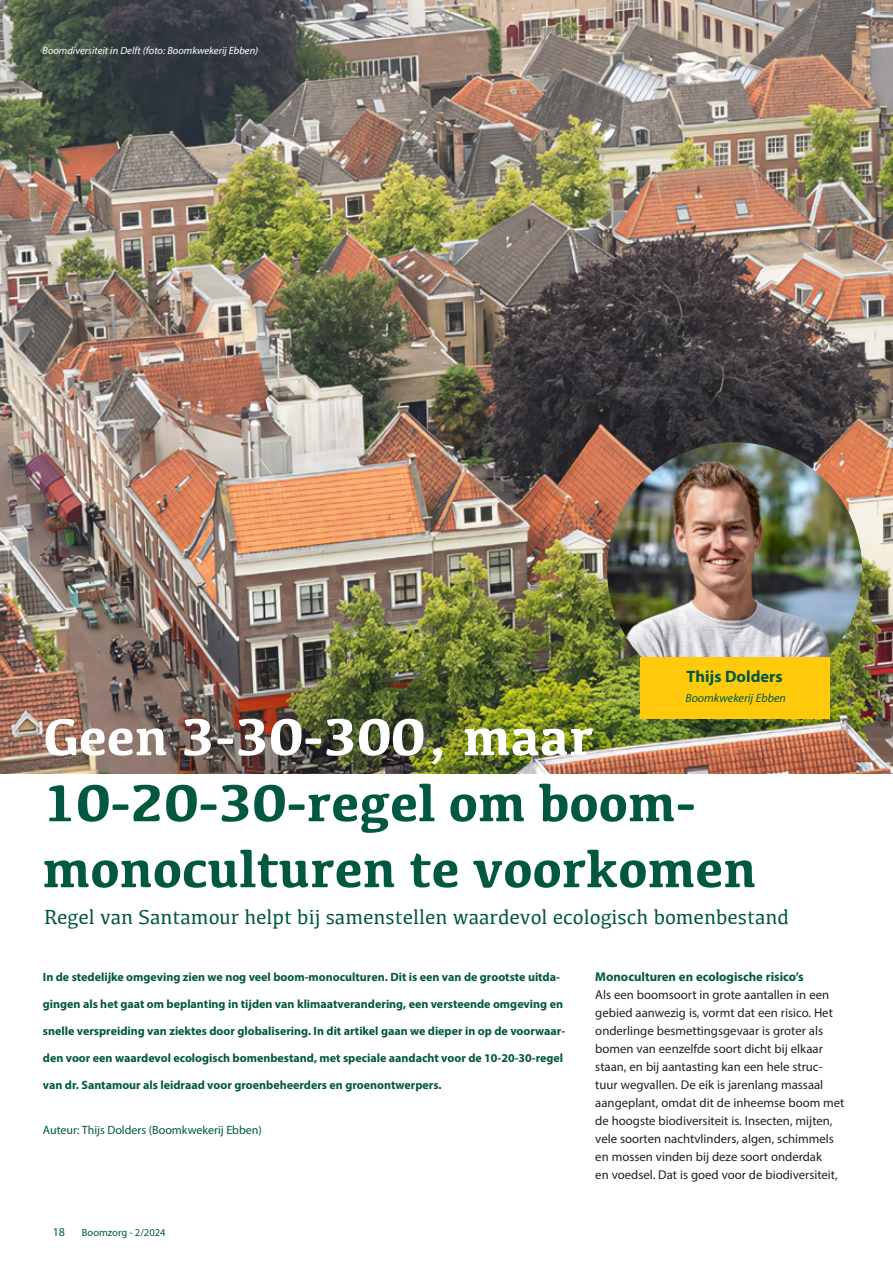
<style>
.page{position:relative;width:893px;height:1263px;background:#fff}
.page>*{position:absolute;margin:0;border:0;box-sizing:border-box;transform-origin:0 0}
.t1{font:700 54px/66px "Kefa";color:#005840}
.t2{font:700 54px "Kefa";color:#fff}
.t3{font:21px "Kefa";color:#005840}
.t4{font:700 16.5px "Myriad Pro";color:#005840}
.t5{font:12.75px/18px "Myriad Pro";color:#231f20}
.t6{font:700 12.75px "Myriad Pro";color:#005840}
.t7{font:700 12px "Myriad Pro";color:#005840}
.t8{font:12px "Myriad Pro";color:#005840}
.t9{font:italic 12px "Myriad Pro";color:#005840}
.t10{font:italic 10.5px "Myriad Pro";color:#fff}
.t11{font:10.5px "Myriad Pro";color:#005840}
</style>
<div class="page">
<img style="left:0;top:0;width:893px;height:774px">
<img style="left:607px;top:442px;width:255px;height:255px;border-radius:128px">
<div style="left:640px;top:657px;width:189px;height:62px;background:#feca0a"></div>
<p class="t10" style="left:43px;top:44px;width:217px">Boomdiversiteit in Delft (foto: Boomkwekerij Ebben)</p>
<p class="t4" style="left:686px;top:665px;width:98px">Thijs Dolders</p>
<p class="t9" style="left:685px;top:691px;width:102px">Boomkwekerij Ebben</p>
<h1 class="t2" style="left:43px;top:701px;width:553px">Geen 3-30-300, maar</h1>
<h1 class="t1" style="left:43px;top:767px;width:715px">10-20-30-regel om boom&shy;monoculturen te voorkomen</h1>
<h2 class="t3" style="left:44px;top:903px;width:746px">Regel van Santamour helpt bij samenstellen waardevol ecologisch bomenbestand</h2>
<p class="t7" style="left:43px;top:969px;width:519px">In de stedelijke omgeving zien we nog veel boom-monoculturen. Dit is een van de grootste uitda-</p>
<p class="t7" style="left:43px;top:996px;width:522px">gingen als het gaat om beplanting in tijden van klimaatverandering, een versteende omgeving en</p>
<p class="t7" style="left:43px;top:1023px;width:524px">snelle verspreiding van ziektes door globalisering. In dit artikel gaan we dieper in op de voorwaar-</p>
<p class="t7" style="left:43px;top:1050px;width:522px">den voor een waardevol ecologisch bomenbestand, met speciale aandacht voor de 10-20-30-regel</p>
<p class="t7" style="left:43px;top:1077px;width:400px">van dr. Santamour als leidraad voor groenbeheerders en groenontwerpers.</p>
<p class="t8" style="left:43px;top:1123px;width:221px">Auteur: Thijs Dolders (Boomkwekerij Ebben)</p>
<p class="t8" style="left:53px;top:1224px;width:14px">18</p>
<p class="t11" style="left:82px;top:1226px;width:85px">Boomzorg - 2/2024</p>
<p class="t6" style="left:595px;top:968px;width:210px">Monoculturen en ecologische risico’s</p>
<p class="t5" style="left:595px;top:986px;width:251px">Als een boomsoort in grote aantallen in een gebied aanwezig is, vormt dat een risico. Het onderlinge besmettingsgevaar is groter als bomen van eenzelfde soort dicht bij elkaar staan, en bij aantasting kan een hele struc&shy;tuur wegvallen. De eik is jarenlang massaal aangeplant, omdat dit de inheemse boom met de hoogste biodiversiteit is. Insecten, mijten, vele soorten nachtvlinders, algen, schimmels en mossen vinden bij deze soort onderdak<br>en voedsel. Dat is goed voor de biodiversiteit,</p>
</div>
